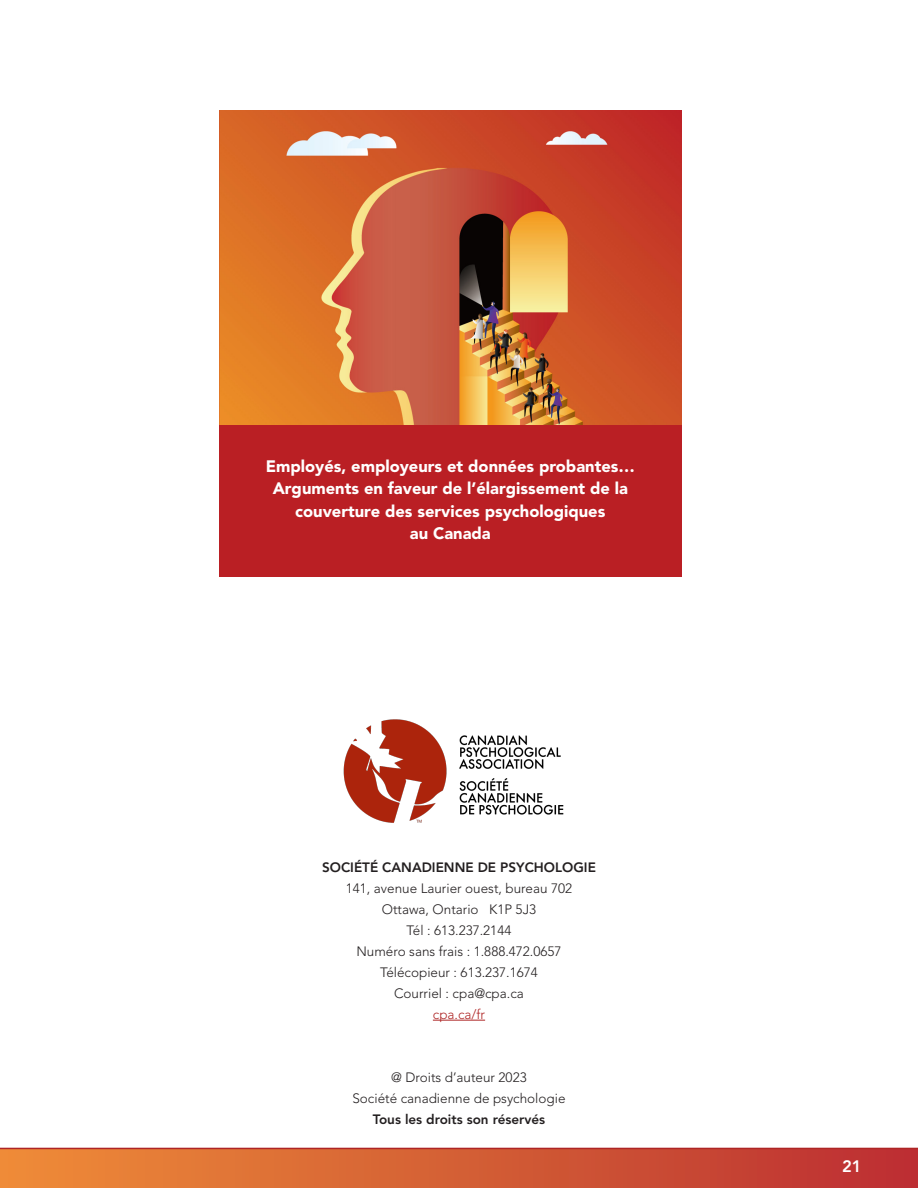
<style>
.page{position:relative;width:918px;height:1188px;background:#fff}
.page>*{position:absolute;margin:0;border:0;box-sizing:border-box;transform-origin:0 0}
.H1{font:900 16.5px/22.5px "Avenir LT Std";color:#fff;text-align:center}
.Page_Number{font:800 16.5px "Avenir LT Std";color:#fff}
.t1{font:300 13.5px "Avenir LT Std";color:#231f20}
.t2{font:800 13.5px "Avenir LT Std";color:#231f20}
.t3{font:300 13.5px "Avenir LT Std";color:#ae2525}
</style>
<div class="page">
<hr style="left:433px;top:1020px;width:52px;height:1px;background:#ae2525">
<img style="left:343px;top:719px;width:221px;height:104px">
<div style="left:219px;top:110px;width:462px;height:467px;background:#ba1f24"></div>
<img style="left:219px;top:110px;width:462px;height:314px">
<div style="left:0;top:1149px;width:918px;height:39px;background:linear-gradient(to right,#ee8d38,#bb2f32)"></div>
<hr style="left:0;top:1148px;width:918px;height:1px;background:#ae2525">
<p class="H1" style="left:266px;top:455px;width:371px">Employés, employeurs et données probantes…</p>
<p class="H1" style="left:273px;top:477px;width:357px">Arguments en faveur de l’élargissement de la couverture des services psychologiques<br>au Canada</p>
<p class="t2" style="left:322px;top:859px;width:275px">SOCIÉTÉ CANADIENNE DE PSYCHOLOGIE</p>
<p class="t1" style="left:346px;top:880px;width:228px">141, avenue Laurier ouest, bureau 702</p>
<p class="t1" style="left:382px;top:901px;width:156px">Ottawa, Ontario K1P 5J3</p>
<p class="t1" style="left:407px;top:922px;width:106px">Tél : 613.237.2144</p>
<p class="t1" style="left:356px;top:943px;width:207px">Numéro sans frais : 1.888.472.0657</p>
<p class="t1" style="left:380px;top:964px;width:159px">Télécopieur : 613.237.1674</p>
<p class="t1" style="left:394px;top:985px;width:131px">Courriel : cpa@cpa.ca</p>
<p class="t3" style="left:433px;top:1006px;width:54px">cpa.ca/fr</p>
<p class="t1" style="left:391px;top:1069px;width:137px">@ Droits d’auteur 2023</p>
<p class="t1" style="left:352px;top:1090px;width:215px">Société canadienne de psychologie</p>
<p class="t2" style="left:373px;top:1111px;width:174px">Tous les droits son réservés</p>
<p class="Page_Number" style="left:842px;top:1156px;width:21px">21</p>
</div>
